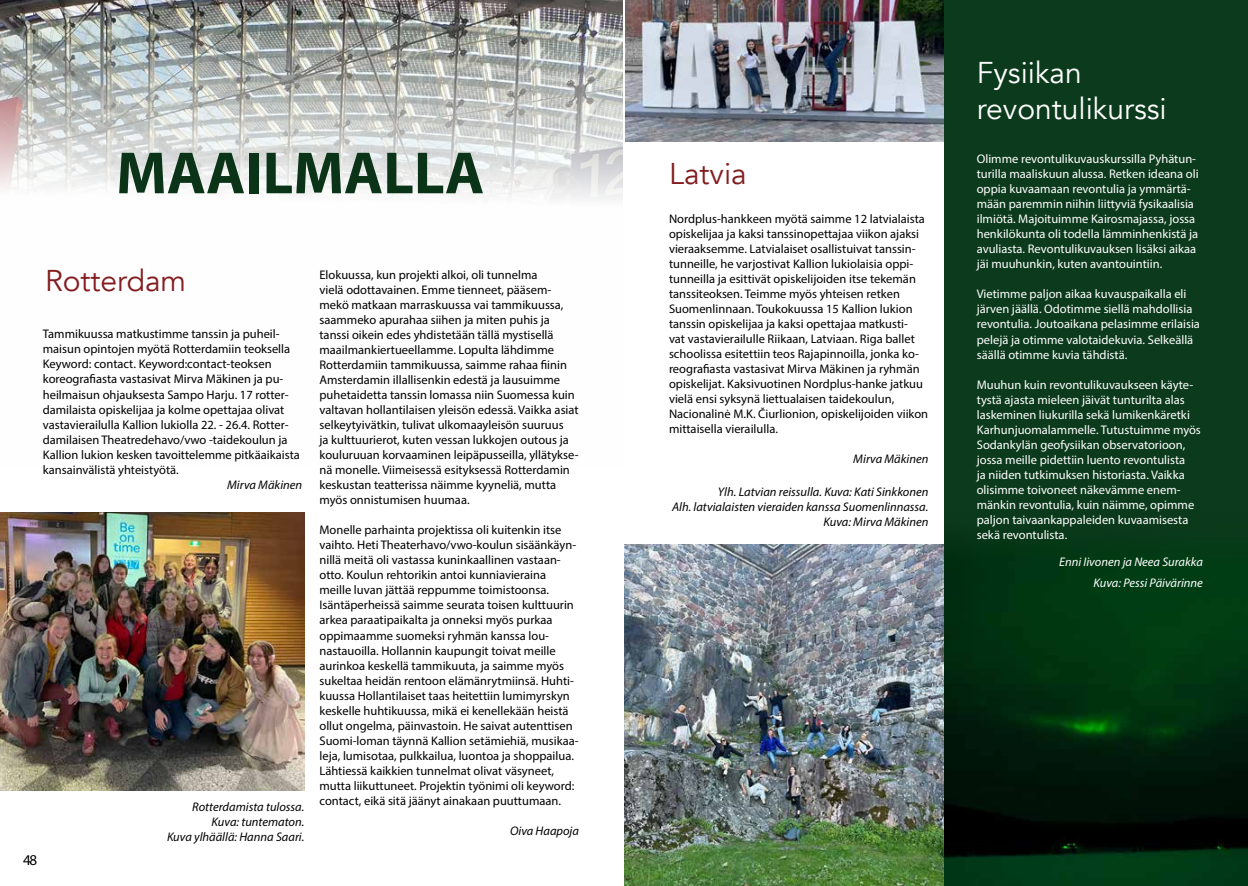
<style>
.page{position:relative;width:1248px;height:886px;background:#fff}
.page>*{position:absolute;margin:0;border:0;box-sizing:border-box;transform-origin:0 0}
.t1{font:700 60px "Myriad Pro";color:#0b3317}
.t2{font:30px/36px "Avenir";color:#fff}
.t3{font:30px "Avenir";color:#831c1f}
.t4{font:15px "Myriad Pro";color:#000}
.t5{font:12.5px/15px "Myriad Pro";color:#000}
.t6{font:12.5px/15px "Myriad Pro";color:#fff}
.t7{font:italic 12.5px/15px "Myriad Pro";color:#000;text-align:right}
.t8{font:italic 12.5px "Myriad Pro";color:#fff}
</style>
<div class="page">
<img style="left:0;top:0;width:623px;height:200px">
<img style="left:624px;top:544px;width:320px;height:342px">
<img style="left:625px;top:0;width:319px;height:142px">
<div style="left:944px;top:0;width:303px;height:886px;background:#0c3a1c"></div>
<img style="left:944px;top:549px;width:303px;height:337px">
<img style="left:0;top:513px;width:304px;height:277px">
<h1 class="t1" style="left:116px;top:134px;width:370px">MAAILMALLA</h1>
<h2 class="t3" style="left:45px;top:263px;width:143px">Rotterdam</h2>
<p class="t5" style="left:319px;top:267px;width:261px">Elokuussa, kun projekti alkoi, oli tunnelma<br>vielä odottavainen. Emme tienneet, pääsem&shy;mekö matkaan marraskuussa vai tammikuussa, saammeko apurahaa siihen ja miten puhis ja tanssi oikein edes yhdistetään tällä mystisellä maailmankiertueellamme. Lopulta lähdimme Rotterdamiin tammikuussa, saimme rahaa fiinin Amsterdamin illallisenkin edestä ja lausuimme puhetaidetta tanssin lomassa niin Suomessa kuin valtavan hollantilaisen yleisön edessä. Vaikka asiat selkeytyivätkin, tulivat ulkomaayleisön suuruus<br>ja kulttuurierot, kuten vessan lukkojen outous ja kouluruuan korvaaminen leipäpusseilla, yllätykse&shy;nä monelle. Viimeisessä esityksessä Rotterdamin keskustan teatterissa näimme kyyneliä, mutta myös onnistumisen huumaa.</p>
<p class="t5" style="left:319px;top:522px;width:260px">Monelle parhainta projektissa oli kuitenkin itse vaihto. Heti Theaterhavo/vwo-koulun sisäänkäyn&shy;nillä meitä oli vastassa kuninkaallinen vastaan&shy;otto. Koulun rehtorikin antoi kunniavieraina meille luvan jättää reppumme toimistoonsa.<br>Isäntäperheissä saimme seurata toisen kulttuurin arkea paraatipaikalta ja onneksi myös purkaa oppimaamme suomeksi ryhmän kanssa lou&shy;nastauoilla. Hollannin kaupungit toivat meille aurinkoa keskellä tammikuuta, ja saimme myös sukeltaa heidän rentoon elämänrytmiinsä. Huhti&shy;kuussa Hollantilaiset taas heitettiin lumimyrskyn keskelle huhtikuussa, mikä ei kenellekään heistä ollut ongelma, päinvastoin. He saivat autenttisen Suomi-loman täynnä Kallion setämiehiä, musikaa&shy;leja, lumisotaa, pulkkailua, luontoa ja shoppailua.<br>Lähtiessä kaikkien tunnelmat olivat väsyneet, mutta liikuttuneet. Projektin työnimi oli keyword: contact, eikä sitä jäänyt ainakaan puuttumaan.</p>
<p class="t7" style="left:510px;top:822px;width:70px">Oiva Haapoja</p>
<p class="t5" style="left:43px;top:327px;width:258px">Tammikuussa matkustimme tanssin ja puheil&shy;maisun opintojen myötä Rotterdamiin teoksella Keyword: contact. Keyword:contact-teoksen koreografiasta vastasivat Mirva Mäkinen ja pu&shy;heilmaisun ohjauksesta Sampo Harju. 17 rotter&shy;damilaista opiskelijaa ja kolme opettajaa olivat vastavierailulla Kallion lukiolla 22. - 26.4. Rotter&shy;damilaisen Theatredehavo/vwo -taidekoulun ja Kallion lukion kesken tavoittelemme pitkäaikaista kansainvälistä yhteistyötä.</p>
<p class="t7" style="left:227px;top:477px;width:77px">Mirva Mäkinen</p>
<p class="t7" style="left:167px;top:799px;width:139px">Rotterdamista tulossa.<br>Kuva: tuntematon.<br>Kuva ylhäällä: Hanna Saari.</p>
<p class="t4" style="left:23px;top:851px;width:16px">48</p>
<h2 class="t2" style="left:976px;top:55px;width:191px">Fysiikan revontulikurssi</h2>
<h2 class="t3" style="left:669px;top:156px;width:79px">Latvia</h2>
<p class="t6" style="left:976px;top:152px;width:223px">Olimme revontulikuvauskurssilla Pyhätun&shy;turilla maaliskuun alussa. Retken ideana oli oppia kuvaamaan revontulia ja ymmärtä&shy;mään paremmin niihin liittyviä fysikaalisia ilmiötä. Majoituimme Kairosmajassa, jossa henkilökunta oli todella lämminhenkistä ja avuliasta. Revontulikuvauksen lisäksi aikaa jäi muuhunkin, kuten avantouintiin.</p>
<p class="t6" style="left:976px;top:287px;width:225px">Vietimme paljon aikaa kuvauspaikalla eli järven jäällä. Odotimme siellä mahdollisia revontulia. Joutoaikana pelasimme erilaisia pelejä ja otimme valotaidekuvia. Selkeällä säällä otimme kuvia tähdistä.</p>
<p class="t6" style="left:976px;top:377px;width:226px">Muuhun kuin revontulikuvaukseen käyte&shy;tystä ajasta mieleen jäivät tunturilta alas laskeminen liukurilla sekä lumikenkäretki Karhunjuomalammelle. Tutustuimme myös Sodankylän geofysiikan observatorioon, jossa meille pidettiin luento revontulista<br>ja niiden tutkimuksen historiasta. Vaikka olisimme toivoneet näkevämme enem&shy;mänkin revontulia, kuin näimme, opimme paljon taivaankappaleiden kuvaamisesta sekä revontulista.</p>
<p class="t8" style="left:1058px;top:554px;width:145px">Enni Iivonen ja Neea Surakka</p>
<p class="t5" style="left:669px;top:211px;width:261px">Nordplus-hankkeen myötä saimme 12 latvialaista opiskelijaa ja kaksi tanssinopettajaa viikon ajaksi vieraaksemme. Latvialaiset osallistuivat tanssin&shy;tunneille, he varjostivat Kallion lukiolaisia oppi&shy;tunneilla ja esittivät opiskelijoiden itse tekemän tanssiteoksen. Teimme myös yhteisen retken Suomenlinnaan. Toukokuussa 15 Kallion lukion tanssin opiskelijaa ja kaksi opettajaa matkusti-<br>vat vastavierailulle Riikaan, Latviaan. Riga ballet schoolissa esitettiin teos Rajapinnoilla, jonka ko&shy;reografiasta vastasivat Mirva Mäkinen ja ryhmän opiskelijat. Kaksivuotinen Nordplus-hanke jatkuu vielä ensi syksynä liettualaisen taidekoulun, Nacionalinė M.K. Čiurlionion, opiskelijoiden viikon mittaisella vierailulla.</p>
<p class="t7" style="left:853px;top:451px;width:77px">Mirva Mäkinen</p>
<p class="t7" style="left:672px;top:484px;width:258px">Ylh. Latvian reissulla. Kuva: Kati Sinkkonen<br>Alh. latvialaisten vieraiden kanssa Suomenlinnassa.<br>Kuva: Mirva Mäkinen</p>
<p class="t8" style="left:1093px;top:575px;width:111px">Kuva: Pessi Päivärinne</p>
</div>
